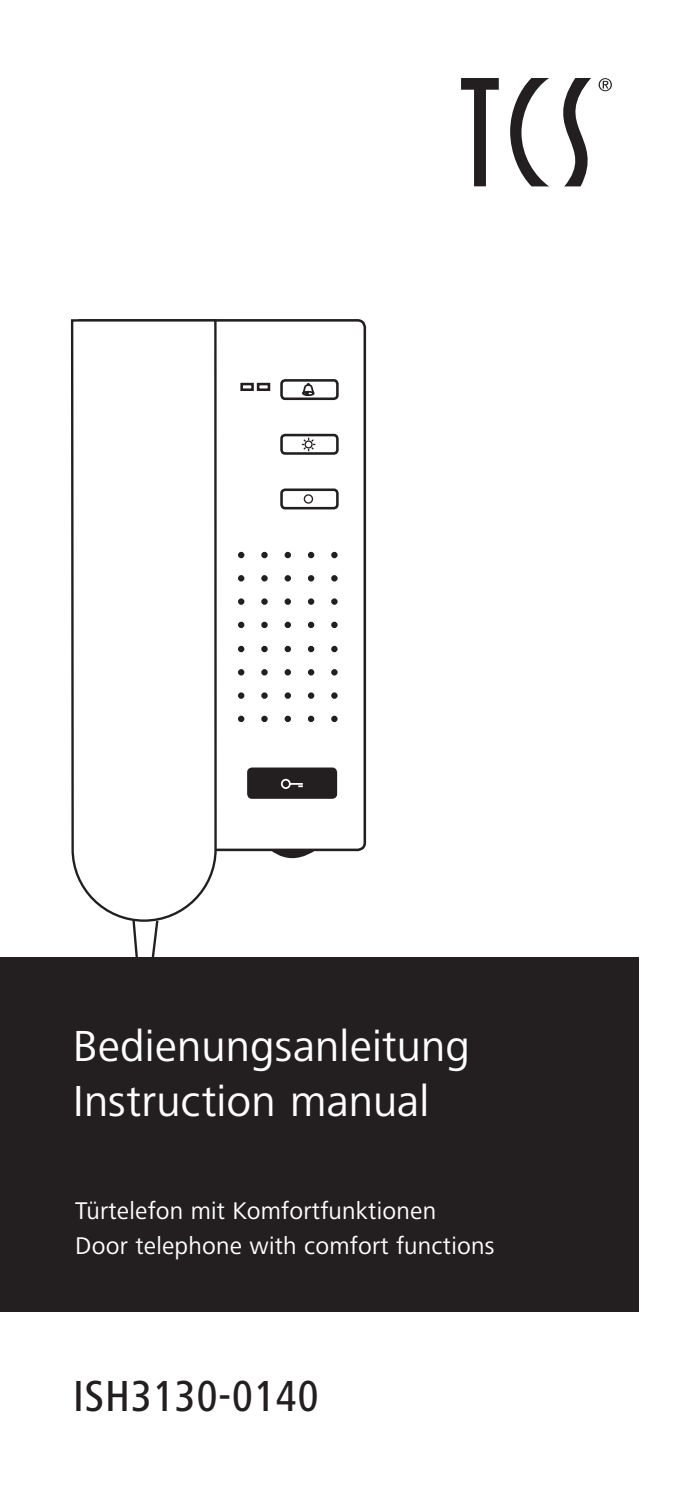
<style>
.page{position:relative;width:674px;height:1489px;background:#fff}
.page>*{position:absolute;margin:0;border:0;box-sizing:border-box;transform-origin:0 0}
.t1{font:45px/54.2px "Frutiger Next LT";letter-spacing:.005em;color:#fff}
.t2{font:500 condensed 45px "Frutiger Next LT";letter-spacing:.01em;color:#231f20}
.t3{font:25px/35px "Frutiger Next LT";letter-spacing:.01em;color:#fff}
</style>
<div class="page">
<svg style="left:132px;top:922px;width:27px;height:35px"></svg>
<svg style="left:270px;top:851px;width:45px;height:8px"></svg>
<div style="left:72px;top:319px;width:294px;height:532px;border:3px solid #231f20;border-radius:7px"></div>
<svg style="left:240px;top:382px;width:31px;height:9px"></svg>
<div style="left:248px;top:768px;width:87px;height:29px;background:#231f20;border-radius:4px"></div>
<div style="left:247px;top:767px;width:90px;height:31px;border:3px solid #231f20;border-radius:4px"></div>
<svg style="left:280px;top:778px;width:23px;height:11px"></svg>
<div style="left:280px;top:379px;width:58px;height:21px;border:3px solid #231f20;border-radius:4px"></div>
<div style="left:280px;top:434px;width:58px;height:21px;border:3px solid #231f20;border-radius:4px"></div>
<div style="left:280px;top:488px;width:58px;height:21px;border:3px solid #231f20;border-radius:4px"></div>
<svg style="left:300px;top:436px;width:16px;height:16px"></svg>
<svg style="left:301px;top:382px;width:14px;height:15px"></svg>
<div style="left:303px;top:494px;width:10px;height:9px;border:1px solid #231f20;border-radius:50%"></div>
<svg style="left:238px;top:552px;width:6px;height:6px"></svg>
<svg style="left:261px;top:552px;width:6px;height:6px"></svg>
<div style="left:284px;top:552px;width:7px;height:6px;border:2px solid #231f20;border-radius:50%"></div>
<svg style="left:308px;top:552px;width:6px;height:6px"></svg>
<svg style="left:331px;top:552px;width:6px;height:6px"></svg>
<svg style="left:238px;top:575px;width:6px;height:6px"></svg>
<svg style="left:261px;top:575px;width:6px;height:6px"></svg>
<div style="left:284px;top:575px;width:7px;height:6px;border:2px solid #231f20;border-radius:50%"></div>
<svg style="left:308px;top:575px;width:6px;height:6px"></svg>
<svg style="left:331px;top:575px;width:6px;height:6px"></svg>
<svg style="left:238px;top:598px;width:6px;height:6px"></svg>
<svg style="left:261px;top:598px;width:6px;height:6px"></svg>
<div style="left:284px;top:598px;width:7px;height:6px;border:2px solid #231f20;border-radius:50%"></div>
<svg style="left:308px;top:598px;width:6px;height:6px"></svg>
<svg style="left:331px;top:598px;width:6px;height:6px"></svg>
<div style="left:238px;top:621px;width:6px;height:7px;border:2px solid #231f20;border-radius:50%"></div>
<div style="left:261px;top:621px;width:6px;height:7px;border:2px solid #231f20;border-radius:50%"></div>
<div style="left:284px;top:621px;width:7px;height:7px;border:2px solid #231f20;border-radius:50%"></div>
<div style="left:308px;top:621px;width:6px;height:7px;border:2px solid #231f20;border-radius:50%"></div>
<div style="left:331px;top:621px;width:6px;height:7px;border:2px solid #231f20;border-radius:50%"></div>
<div style="left:238px;top:645px;width:6px;height:7px;border:2px solid #231f20;border-radius:50%"></div>
<div style="left:261px;top:645px;width:6px;height:7px;border:2px solid #231f20;border-radius:50%"></div>
<div style="left:284px;top:645px;width:7px;height:7px;border:2px solid #231f20;border-radius:50%"></div>
<div style="left:308px;top:645px;width:6px;height:7px;border:2px solid #231f20;border-radius:50%"></div>
<div style="left:331px;top:645px;width:6px;height:7px;border:2px solid #231f20;border-radius:50%"></div>
<svg style="left:238px;top:669px;width:6px;height:6px"></svg>
<svg style="left:261px;top:669px;width:6px;height:6px"></svg>
<div style="left:284px;top:669px;width:7px;height:6px;border:2px solid #231f20;border-radius:50%"></div>
<svg style="left:308px;top:669px;width:6px;height:6px"></svg>
<svg style="left:331px;top:669px;width:6px;height:6px"></svg>
<svg style="left:238px;top:692px;width:6px;height:6px"></svg>
<svg style="left:261px;top:692px;width:6px;height:6px"></svg>
<div style="left:284px;top:692px;width:7px;height:6px;border:2px solid #231f20;border-radius:50%"></div>
<svg style="left:308px;top:692px;width:6px;height:6px"></svg>
<svg style="left:331px;top:692px;width:6px;height:6px"></svg>
<div style="left:238px;top:715px;width:6px;height:7px;border:2px solid #231f20;border-radius:50%"></div>
<div style="left:261px;top:715px;width:6px;height:7px;border:2px solid #231f20;border-radius:50%"></div>
<div style="left:284px;top:715px;width:7px;height:7px;border:2px solid #231f20;border-radius:50%"></div>
<div style="left:308px;top:715px;width:6px;height:7px;border:2px solid #231f20;border-radius:50%"></div>
<div style="left:331px;top:715px;width:6px;height:7px;border:2px solid #231f20;border-radius:50%"></div>
<svg style="left:70px;top:319px;width:148px;height:603px"></svg>
<div style="left:0;top:957px;width:638px;height:354px;background:#231f20"></div>
<svg style="left:510px;top:78px;width:101px;height:108px"></svg>
<svg style="left:461px;top:78px;width:37px;height:108px"></svg>
<h1 class="t1" style="left:73px;top:1019px;width:398px">Bedienungsanleitung<br>Instruction manual</h1>
<p class="t3" style="left:75px;top:1192px;width:420px">Türtelefon mit Komfortfunktionen<br>Door telephone with comfort functions</p>
<h1 class="t2" style="left:73px;top:1371px;width:247px">ISH3130-0140</h1>
</div>
